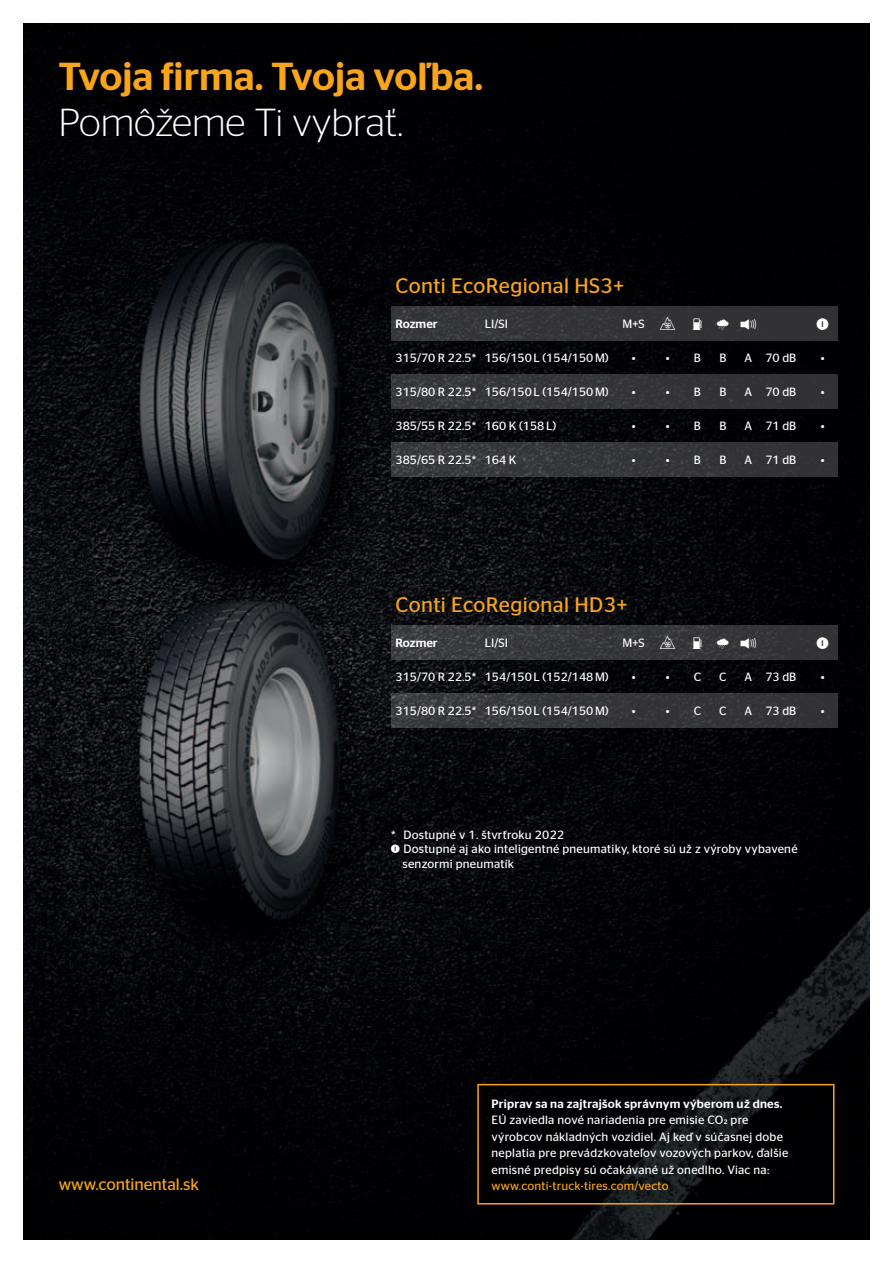
<style>
.page{position:relative;width:893px;height:1263px;background:#fff}
.page>*{position:absolute;margin:0;border:0;box-sizing:border-box;transform-origin:0 0}
.t1{font:500 39px "Continental Stag Sans";color:#f9a51b}
.t2{font:300 39px "Continental Stag Sans";color:#fff}
.t3{font:21px "Continental Stag Sans";letter-spacing:.02em;color:#f9a51b}
.t4{font:16.5px "Continental Stag Sans";color:#f9a51b}
.t5{font:16.5px "Energy Label Font";letter-spacing:.795em;color:#fff}
.t6{font:12px/16.5px "Continental Stag Sans";letter-spacing:.02em;color:#fff}
.t7{font:12px "Continental Stag Sans";color:#fff}
.t8{font:500 12px "Continental Stag Sans";letter-spacing:.02em;color:#fff}
.t9{font:12px "Continental Stag Sans";letter-spacing:.02em;color:#f9a51b}
.s1{font-family:"Continental Stag Sans";font-size:12px}
.s2{font-family:"Energy Label Font"}
</style>
<div class="page">
<img style="left:23px;top:23px;width:847px;height:1216px">
<svg style="left:391px;top:442px;width:447px;height:34px;background:#36373a"></svg>
<div style="left:391px;top:374px;width:447px;height:34px;background:linear-gradient(to right,#3a3b3e,#313133)"></div>
<div style="left:391px;top:306px;width:447px;height:34px;background:#323336"></div>
<svg style="left:391px;top:693px;width:447px;height:34px;background:#37373a"></svg>
<svg style="left:391px;top:625px;width:447px;height:34px;background:#38383b"></svg>
<div style="left:477px;top:1084px;width:357px;height:120px;border:2px solid #f9a51b"></div>
<h1 class="t1" style="left:58px;top:54px;width:426px">Tvoja firma. Tvoja voľba.</h1>
<h1 class="t2" style="left:58px;top:101px;width:346px">Pomôžeme Ti vybrať.</h1>
<h2 class="t3" style="left:395px;top:274px;width:230px">Conti EcoRegional HS3+</h2>
<p class="t8" style="left:395px;top:317px;width:44px">Rozmer</p>
<p class="t6" style="left:485px;top:315px;width:25px">LI/SI</p>
<h3 class="t5" style="left:623px;top:314px;width:135px"><span class="s1">M+S</span> T KNG</h3>
<h3 class="t5" style="left:817px;top:314px;width:18px">I</h3>
<p class="t7" style="left:395px;top:351px;width:215px">315/70 R 22.5* 156/150L (154/150M)</p>
<p class="t6" style="left:632px;top:349px;width:5px">•</p>
<p class="t6" style="left:666px;top:349px;width:37px">• B</p>
<p class="t6" style="left:719px;top:349px;width:9px">B</p>
<p class="t6" style="left:745px;top:349px;width:53px">A 70 dB</p>
<p class="t6" style="left:821px;top:349px;width:5px">•</p>
<p class="t7" style="left:395px;top:385px;width:215px">315/80 R 22.5* 156/150L (154/150M)</p>
<p class="t6" style="left:632px;top:383px;width:5px">•</p>
<p class="t6" style="left:666px;top:383px;width:37px">• B</p>
<p class="t6" style="left:719px;top:383px;width:9px">B</p>
<p class="t6" style="left:745px;top:383px;width:53px">A 70 dB</p>
<p class="t6" style="left:821px;top:383px;width:5px">•</p>
<p class="t7" style="left:395px;top:419px;width:162px">385/55 R 22.5* 160 K (158L)</p>
<p class="t6" style="left:632px;top:417px;width:5px">•</p>
<p class="t6" style="left:666px;top:417px;width:37px">• B</p>
<p class="t6" style="left:719px;top:417px;width:9px">B</p>
<p class="t6" style="left:745px;top:417px;width:53px">A 71 dB</p>
<p class="t6" style="left:821px;top:417px;width:5px">•</p>
<p class="t6" style="left:395px;top:452px;width:123px">385/65 R 22.5* 164 K</p>
<p class="t6" style="left:632px;top:452px;width:5px">•</p>
<p class="t6" style="left:666px;top:452px;width:37px">• B</p>
<p class="t6" style="left:719px;top:452px;width:9px">B</p>
<p class="t6" style="left:745px;top:452px;width:53px">A 71 dB</p>
<p class="t6" style="left:821px;top:452px;width:5px">•</p>
<h2 class="t3" style="left:395px;top:593px;width:233px">Conti EcoRegional HD3+</h2>
<p class="t8" style="left:395px;top:636px;width:44px">Rozmer</p>
<p class="t6" style="left:485px;top:634px;width:25px">LI/SI</p>
<h3 class="t5" style="left:623px;top:633px;width:135px"><span class="s1">M+S</span> T KNG</h3>
<h3 class="t5" style="left:817px;top:633px;width:18px">I</h3>
<p class="t7" style="left:395px;top:670px;width:215px">315/70 R 22.5* 154/150L (152/148M)</p>
<p class="t6" style="left:632px;top:668px;width:5px">•</p>
<p class="t6" style="left:666px;top:668px;width:37px">• C</p>
<p class="t6" style="left:719px;top:668px;width:9px">C</p>
<p class="t6" style="left:745px;top:668px;width:53px">A 73 dB</p>
<p class="t6" style="left:821px;top:668px;width:5px">•</p>
<p class="t7" style="left:395px;top:704px;width:215px">315/80 R 22.5* 156/150L (154/150M)</p>
<p class="t6" style="left:632px;top:702px;width:5px">•</p>
<p class="t6" style="left:666px;top:702px;width:37px">• C</p>
<p class="t6" style="left:719px;top:702px;width:9px">C</p>
<p class="t6" style="left:745px;top:702px;width:53px">A 73 dB</p>
<p class="t6" style="left:821px;top:702px;width:5px">•</p>
<h3 class="t4" style="left:59px;top:1175px;width:142px">www.continental.sk</h3>
<p class="t6" style="left:391px;top:826px;width:175px">* Dostupné v 1. štvrťroku 2022</p>
<p class="t6" style="left:391px;top:841px;width:408px"><span class="s2">I</span>Dostupné aj ako inteligentné pneumatiky, ktoré sú už z výroby vybavené</p>
<p class="t6" style="left:403px;top:855px;width:113px">senzormi pneumatík</p>
<p class="t8" style="left:492px;top:1097px;width:292px">Priprav sa na zajtrajšok správnym výberom už dnes.</p>
<p class="t6" style="left:492px;top:1112px;width:298px">EÚ zaviedla nové nariadenia pre emisie CO2 pre výrobcov nákladných vozidiel. Aj keď v súčasnej dobe neplatia pre prevádzkovateľov vozových parkov, ďalšie emisné predpisy sú očakávané už onedlho. Viac na:</p>
<p class="t9" style="left:492px;top:1179px;width:179px">www.conti-truck-tires.com/vecto</p>
</div>
